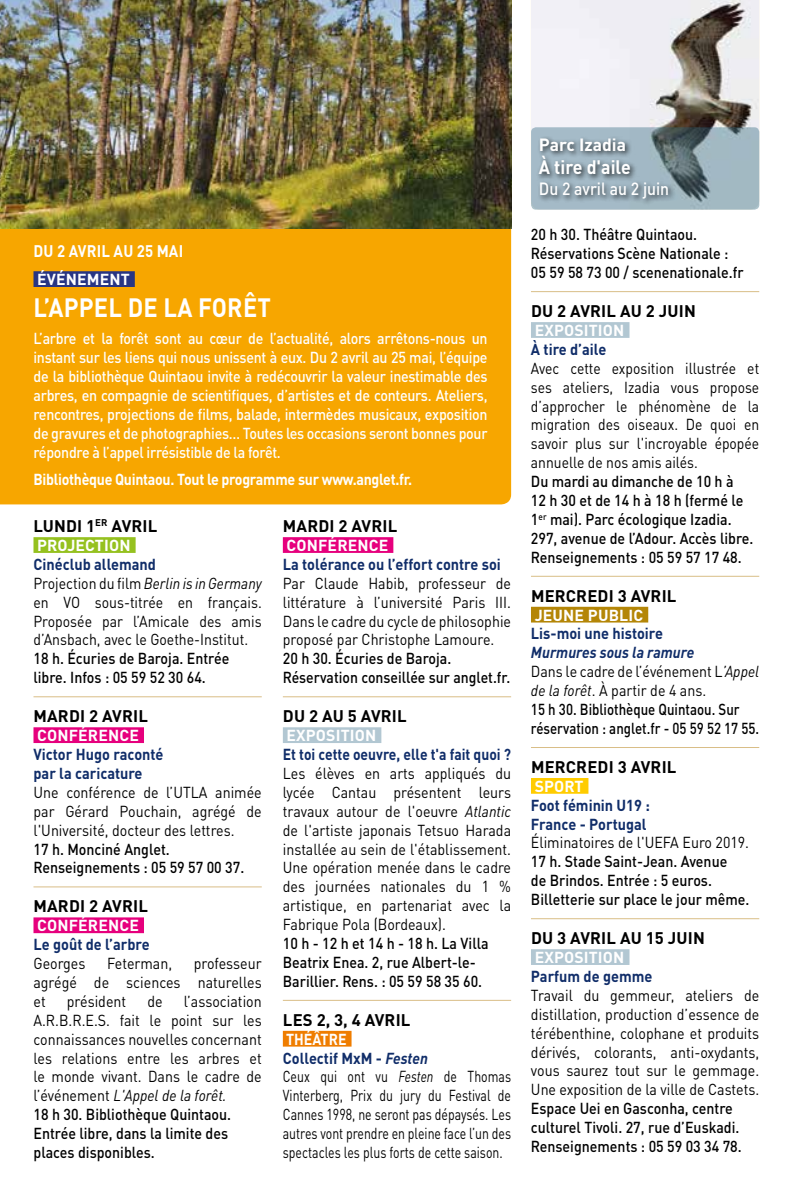
<style>
.page{position:relative;width:794px;height:1191px;background:#fff}
.page>*{position:absolute;margin:0;border:0;box-sizing:border-box;transform-origin:0 0}
.t1{font:700 26.25px "DINOT";letter-spacing:.01em;color:#fff;scale:.9 1}
.t2{font:700 19.25px "DINOT";color:#fff;scale:.92 1}
.t3{font:500 17.5px "DINOT";color:#fff;scale:.9 1}
.t4{font:700 17.5px "DINOT";color:#fff}
.t5{font:700 16.62px "DINOT";letter-spacing:.01em;color:#000}
.t6{font:700 16.62px "DINOT";letter-spacing:.01em;color:#fff;scale:.9 1}
.t7{font:15.75px/18.9px "DINOT";color:#000;text-align:justify;scale:.9 1}
.t8{font:500 15.75px/18.9px "DINOT";color:#000;scale:.9 1}
.t9{font:500 15.75px/18.9px "DIN";letter-spacing:-.02em;color:#fff;text-align:justify;scale:.9 1}
.t10{font:15.75px/18.9px "DINOT";color:#000;scale:.78 1}
.t11{font:15.75px/18.9px "DINOT";color:#000;text-align:justify;scale:.88 1}
.t12{font:700 15.75px/18.9px "DINOT";color:#102d69;scale:.92 1}
.t13{font:500 15.75px/18.9px "DINOT";color:#000;scale:.84 1}
.t14{font:15.75px/18.9px "DINOT";color:#000;scale:.89 1}
.t15{font:700 15.75px "DINOT";letter-spacing:.01em;color:#fff}
.t16{font:700 15.75px "DIN";letter-spacing:-.02em;color:#fff;scale:.9 1}
.t17{font:700 15.75px "DINOT";color:#102d69;scale:.88 1}
.s1{font-weight:700;color:#102d69}
.s2{font-style:italic}
.s3{font-weight:500}
.s4{font-weight:700;color:#fff}
.s5{font-weight:700;font-style:italic;color:#102d69}
.s6{font-weight:400}
.s7{font-weight:400;font-style:italic}
</style>
<div class="page">
<div style="left:33px;top:537px;width:103px;height:16px;background:#95c11f"></div>
<hr style="left:33px;top:696px;width:229px;height:1px;background:#d9be87">
<div style="left:33px;top:727px;width:111px;height:16px;background:#e6007d"></div>
<hr style="left:33px;top:886px;width:229px;height:1px;background:#d9be87">
<div style="left:33px;top:917px;width:111px;height:16px;background:#e6007d"></div>
<hr style="left:531px;top:291px;width:228px;height:1px;background:#d9be87">
<div style="left:531px;top:322px;width:98px;height:16px;background:#b2c7d2"></div>
<hr style="left:531px;top:576px;width:228px;height:1px;background:#d9be87">
<div style="left:531px;top:607px;width:117px;height:15px;background:#b48607"></div>
<hr style="left:531px;top:747px;width:228px;height:1px;background:#d9be87">
<div style="left:531px;top:778px;width:57px;height:15px;background:#fc0"></div>
<hr style="left:531px;top:918px;width:228px;height:1px;background:#d9be87">
<div style="left:531px;top:949px;width:98px;height:16px;background:#b2c7d2"></div>
<div style="left:283px;top:537px;width:110px;height:16px;background:#e6007d"></div>
<hr style="left:283px;top:696px;width:228px;height:1px;background:#d9be87">
<div style="left:283px;top:727px;width:98px;height:16px;background:#b2c7d2"></div>
<hr style="left:283px;top:1000px;width:228px;height:1px;background:#d9be87">
<div style="left:283px;top:1030px;width:68px;height:16px;background:#ef7d00"></div>
<div style="left:0;top:228px;width:511px;height:276px;background:#f7a600"></div>
<img style="left:0;top:0;width:511px;height:228px">
<div style="left:33px;top:271px;width:102px;height:16px;background:#283583"></div>
<img style="left:531px;top:0;width:228px;height:208px">
<svg style="left:531px;top:127px;width:228px;height:83px;background:#8fa4ad"></svg>
<div style="left:536px;top:136px;width:140px;height:70px;background:#000;opacity:.75"></div>
<p class="t6" style="left:34px;top:238px;width:168px">DU 2 AVRIL AU 25 MAI</p>
<p class="t15" style="left:37px;top:267px;width:94px">ÉVÉNEMENT</p>
<h1 class="t1" style="left:34px;top:286px;width:265px">L’APPEL DE LA FORÊT</h1>
<p class="t9" style="left:33px;top:328px;width:506px">L’arbre et la forêt sont au cœur de l’actualité, alors arrêtons-nous un instant sur les liens qui nous unissent à eux. Du 2 avril au 25 mai, l’équipe de la bibliothèque Quintaou invite à redécouvrir la valeur inestimable des arbres, en compagnie de scientifiques, d’artistes et de conteurs. Ateliers, rencontres, projections de films, balade, intermèdes musicaux, exposition de gravures et de photographies… Toutes les occasions seront bonnes pour répondre à l’appel irrésistible de la forêt.</p>
<p class="t16" style="left:33px;top:469px;width:422px">Bibliothèque Quintaou. Tout le programme sur www.anglet.fr.</p>
<p class="t5" style="left:34px;top:513px;width:125px">LUNDI 1<sup>ER</sup> AVRIL</p>
<p class="t15" style="left:37px;top:533px;width:95px">PROJECTION</p>
<p class="t14" style="left:33px;top:553px;width:258px"><span class="s1">Cinéclub allemand<br></span>Projection du film <span class="s2">Berlin is in Germany </span>en VO sous-titrée en français.<br>Proposée par l’Amicale des amis d’Ansbach, avec le Goethe-Institut.</p>
<p class="t8" style="left:33px;top:648px;width:219px">18 h. Écuries de Baroja. Entrée libre. Infos : 05 59 52 30 64.</p>
<p class="t5" style="left:34px;top:703px;width:116px">MARDI 2 AVRIL</p>
<p class="t15" style="left:37px;top:723px;width:103px">CONFÉRENCE</p>
<p class="t12" style="left:33px;top:744px;width:143px">Victor Hugo raconté par la caricature</p>
<p class="t7" style="left:33px;top:781px;width:255px">Une conférence de l’UTLA animée par Gérard Pouchain, agrégé de l'Université, docteur des lettres.</p>
<p class="t8" style="left:33px;top:838px;width:236px">17 h. Monciné Anglet.<br>Renseignements : 05 59 57 00 37.</p>
<p class="t5" style="left:34px;top:893px;width:116px">MARDI 2 AVRIL</p>
<p class="t15" style="left:37px;top:913px;width:103px">CONFÉRENCE</p>
<p class="t12" style="left:33px;top:934px;width:128px">Le goût de l’arbre</p>
<p class="t7" style="left:33px;top:952px;width:59px">Georges</p>
<p class="t7" style="left:107px;top:952px;width:74px">Feterman,</p>
<p class="t7" style="left:33px;top:952px;width:255px;text-indent:160px">professeur agrégé de sciences naturelles et</p>
<p class="t7" style="left:67px;top:990px;width:67px">président</p>
<p class="t7" style="left:147px;top:990px;width:18px">de</p>
<p class="t7" style="left:33px;top:990px;width:255px;text-align:left;text-indent:150px">l’association<br>A.R.B.R.E.S. fait le point sur les connaissances nouvelles concernant les relations entre les arbres et le monde vivant. Dans le cadre de l’événement <span class="s2">L'Appel de la forêt.<br></span><span class="s3">18 h 30. Bibliothèque Quintaou.<br>Entrée libre, dans la limite des places disponibles.</span></p>
<p class="t5" style="left:283px;top:513px;width:116px">MARDI 2 AVRIL</p>
<p class="t15" style="left:286px;top:533px;width:103px">CONFÉRENCE</p>
<p class="t12" style="left:283px;top:554px;width:238px">La tolérance ou l’effort contre soi</p>
<p class="t7" style="left:283px;top:572px;width:255px">Par Claude Habib, professeur de littérature à l’université Paris III.<br>Dans le cadre du cycle de philosophie proposé par Christophe Lamoure.</p>
<p class="t8" style="left:283px;top:648px;width:254px">20 h 30. Écuries de Baroja.<br>Réservation conseillée sur anglet.fr.</p>
<p class="t5" style="left:283px;top:703px;width:125px">DU 2 AU 5 AVRIL</p>
<p class="t15" style="left:286px;top:723px;width:91px">EXPOSITION</p>
<p class="t17" style="left:283px;top:742px;width:261px">Et toi cette oeuvre, elle t'a fait quoi ?</p>
<p class="t7" style="left:283px;top:762px;width:255px">Les élèves en arts appliqués du lycée Cantau présentent leurs travaux autour de l'oeuvre <span class="s2">Atlantic </span>de l'artiste japonais Tetsuo Harada installée au sein de l'établissement.<br>Une opération menée dans le cadre des journées nationales du 1 % artistique, en partenariat avec la Fabrique Pola (Bordeaux).</p>
<p class="t8" style="left:283px;top:933px;width:230px">10 h - 12 h et 14 h - 18 h. La Villa<br>Beatrix Enea. 2, rue Albert-le-<br>Barillier. Rens. : 05 59 58 35 60.</p>
<p class="t5" style="left:283px;top:1006px;width:129px">LES 2, 3, 4 AVRIL</p>
<p class="t10" style="left:283px;top:1028px;width:294px"><span class="s4">THÉÂTRE<br></span><span class="s1">Collectif MxM -</span> <span class="s5">Festen<br></span>Ceux qui ont vu <span class="s2">Festen</span> de Thomas<br>Vinterberg, Prix du jury du Festival de<br>Cannes 1998, ne seront pas dépaysés. Les autres vont prendre en pleine face l’un des spectacles les plus forts de cette saison.</p>
<p class="t4" style="left:539px;top:131px;width:89px">Parc Izadia</p>
<p class="t2" style="left:539px;top:152px;width:101px">À tire d'aile</p>
<p class="t3" style="left:539px;top:176px;width:146px">Du 2 avril au 2 juin</p>
<p class="t8" style="left:531px;top:224px;width:238px">20 h 30. Théâtre Quintaou.<br>Réservations Scène Nationale :<br>05 59 58 73 00 / scenenationale.fr</p>
<p class="t5" style="left:531px;top:298px;width:166px">DU 2 AVRIL AU 2 JUIN</p>
<p class="t15" style="left:535px;top:318px;width:91px">EXPOSITION</p>
<p class="t12" style="left:531px;top:339px;width:83px">À tire d’aile</p>
<p class="t11" style="left:531px;top:357px;width:261px">Avec cette exposition illustrée et ses ateliers, Izadia vous propose d’approcher le phénomène de la migration des oiseaux. De quoi en savoir plus sur l'incroyable épopée annuelle de nos amis ailés.</p>
<p class="t8" style="left:531px;top:471px;width:249px">Du mardi au dimanche de 10 h à<br>12 h 30 et de 14 h à 18 h (fermé le<br>1<sup>er</sup> mai). Parc écologique Izadia.<br>297, avenue de l’Adour. Accès libre.<br>Renseignements : 05 59 57 17 48.</p>
<p class="t5" style="left:531px;top:582px;width:147px">MERCREDI 3 AVRIL</p>
<p class="t15" style="left:535px;top:602px;width:110px">JEUNE PUBLIC</p>
<p class="t12" style="left:531px;top:623px;width:145px">Lis-moi une histoire</p>
<p class="t13" style="left:531px;top:642px;width:273px"><span class="s5">Murmures sous la ramure<br></span><span class="s6">Dans le cadre de l’événement L</span><span class="s7">’Appel de la forêt</span><span class="s6">. À partir de 4 ans.<br></span>15 h 30. Bibliothèque Quintaou. Sur réservation : anglet.fr - 05 59 52 17 55.</p>
<p class="t5" style="left:531px;top:754px;width:147px">MERCREDI 3 AVRIL</p>
<p class="t15" style="left:535px;top:773px;width:50px">SPORT</p>
<p class="t12" style="left:531px;top:794px;width:131px">Foot féminin U19 :<br>France - Portugal</p>
<p class="t7" style="left:531px;top:832px;width:244px">Éliminatoires de l'UEFA Euro 2019.</p>
<p class="t8" style="left:531px;top:851px;width:244px">17 h. Stade Saint-Jean. Avenue<br>de Brindos. Entrée : 5 euros.<br>Billetterie sur place le jour même.</p>
<p class="t5" style="left:531px;top:925px;width:175px">DU 3 AVRIL AU 15 JUIN</p>
<p class="t15" style="left:535px;top:945px;width:91px">EXPOSITION</p>
<p class="t12" style="left:531px;top:965px;width:133px">Parfum de gemme</p>
<p class="t7" style="left:531px;top:984px;width:255px">Travail du gemmeur, ateliers de distillation, production d’essence de térébenthine, colophane et produits dérivés, colorants, anti-oxydants, vous saurez tout sur le gemmage.<br>Une exposition de la ville de Castets.</p>
<p class="t8" style="left:531px;top:1098px;width:236px">Espace Uei en Gasconha, centre culturel Tivoli. 27, rue d’Euskadi.<br>Renseignements : 05 59 03 34 78.</p>
</div>
